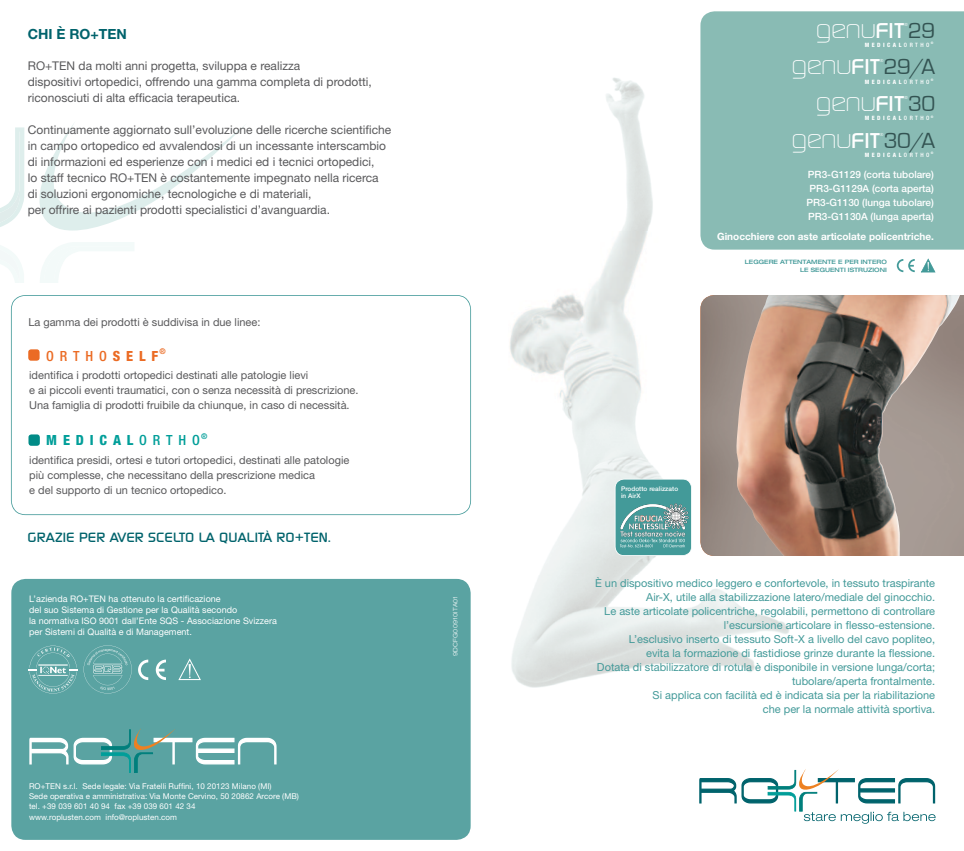
<style>
.page{position:relative;width:964px;height:851px;background:#fff}
.page>*{position:absolute;margin:0;border:0;box-sizing:border-box;transform-origin:0 0}
.t1{font:300 25.5px "Digital";letter-spacing:-.04em;color:#fff;scale:1.08 1}
.t2{font:22.6px "Eurostile";color:#335352}
.t3{font:500 20.7px "Digital";letter-spacing:.02em;color:#fff;scale:1.1 1}
.t4{font:800 condensed 14px "Helvetica Neue";letter-spacing:.42em;color:#009e99}
.t5{font:700 14px "Helvetica Neue";color:#00636c}
.t6{font:500 condensed 14px "Helvetica Neue";letter-spacing:.42em;color:#eb6b24}
.t7{font:500 13px "Digital";letter-spacing:.01em;color:#00636c;scale:1.1 1}
.t8{font:12px/16px "Helvetica Neue";color:#59595b}
.t9{font:11px/14px "Helvetica Neue";color:#439a99;text-align:right}
.t10{font:11px/15px "Helvetica Neue";color:#59595b}
.t11{font:500 10px/14px "Helvetica Neue";color:#fff;text-align:center}
.t12{font:700 10px "Helvetica Neue";color:#fff}
.t13{font:9px/11px "Helvetica Neue";letter-spacing:.005em;color:#fff}
.t14{font:8px/10px "Helvetica Neue";letter-spacing:.005em;color:#fff}
.t15{font:500 6.4px/7.2px "Helvetica Neue";letter-spacing:.01em;color:#fff}
.t16{font:500 expanded 6px/8px "Helvetica Neue";color:#439a99;text-align:right}
.t17{font:300 expanded 6px "Helvetica Neue";letter-spacing:.04em;color:#fff}
.t18{font:800 condensed 5.9px "Helvetica Neue";letter-spacing:.42em;color:#fff}
.t19{font:500 4.2px "Digital";color:#fff;scale:1.1 1}
.t20{font:500 condensed 3.3px "Helvetica Neue";color:#fff}
.s1{font-weight:800}
.s2{font-weight:500}
.s3{font-family:"Eurostile";font-weight:400;font-size:22.6px;color:#335352}
.s4{font-family:"Digital";font-weight:500;font-size:20.7px;color:#fff}
</style>
<div class="page">
<img style="left:510px;top:78px;width:319px;height:610px">
<div style="left:700px;top:11px;width:264px;height:238px;background:#89bbb4"></div>
<img style="left:700px;top:295px;width:264px;height:261px">
<img style="left:736px;top:295px;width:224px;height:261px">
<svg style="left:897px;top:259px;width:18px;height:13px"></svg>
<svg style="left:921px;top:258px;width:14px;height:14px"></svg>
<div style="left:11px;top:579px;width:460px;height:260px;background:#5aa3a2;border-radius:14px"></div>
<svg style="left:0;top:124px;width:245px;height:106px"></svg>
<svg style="left:40px;top:242px;width:94px;height:41px"></svg>
<svg style="left:0;top:245px;width:24px;height:38px"></svg>
<svg style="left:29px;top:728px;width:248px;height:44px"></svg>
<svg style="left:84px;top:645px;width:48px;height:48px"></svg>
<svg style="left:28px;top:645px;width:50px;height:48px"></svg>
<svg style="left:138px;top:659px;width:10px;height:21px"></svg>
<svg style="left:156px;top:659px;width:10px;height:21px"></svg>
<svg style="left:178px;top:658px;width:23px;height:22px"></svg>
<svg style="left:11px;top:295px;width:460px;height:220px"></svg>
<div style="left:28px;top:349px;width:12px;height:11px;background:#eb6b24;border-radius:3px"></div>
<svg style="left:699px;top:769px;width:236px;height:54px"></svg>
<div style="left:28px;top:434px;width:12px;height:11px;background:#008b87;border-radius:3px"></div>
<svg style="left:615px;top:478px;width:77px;height:78px;background:#65a7a6"></svg>
<p class="t5" style="left:28px;top:26px;width:101px">CHI È RO+TEN</p>
<p class="t8" style="left:28px;top:58px;width:346px">RO+TEN da molti anni progetta, sviluppa e realizza<br>dispositivi ortopedici, offrendo una gamma completa di prodotti, riconosciuti di alta efficacia terapeutica.</p>
<p class="t8" style="left:28px;top:122px;width:365px">Continuamente aggiornato sull’evoluzione delle ricerche scientifiche in campo ortopedico ed avvalendosi di un incessante interscambio di informazioni ed esperienze con i medici ed i tecnici ortopedici,<br>lo staff tecnico RO+TEN è costantemente impegnato nella ricerca di soluzioni ergonomiche, tecnologiche e di materiali,<br>per offrire ai pazienti prodotti specialistici d’avanguardia.</p>
<p class="t10" style="left:28px;top:314px;width:234px">La gamma dei prodotti è suddivisa in due linee:</p>
<p class="t6" style="left:46px;top:347px;width:121px">ORTHO<span class="s1">SELF</span><sup>®</sup></p>
<p class="t10" style="left:29px;top:367px;width:331px">identifica i prodotti ortopedici destinati alle patologie lievi<br>e ai piccoli eventi traumatici, con o senza necessità di prescrizione.<br>Una famiglia di prodotti fruibile da chiunque, in caso di necessità.</p>
<p class="t4" style="left:46px;top:431px;width:163px">MEDICAL<span class="s2">ORTHO</span><sup>®</sup></p>
<p class="t10" style="left:29px;top:452px;width:322px">identifica presidi, ortesi e tutori ortopedici, destinati alle patologie più complesse, che necessitano della prescrizione medica<br>e del supporto di un tecnico ortopedico.</p>
<p class="t7" style="left:28px;top:530px;width:277px">GRAZIE PER AVER SCELTO LA QUALITÀ RO+TEN.</p>
<p class="t13" style="left:29px;top:593px;width:249px">L’azienda RO+TEN ha ottenuto la certificazione<br>del suo Sistema di Gestione per la Qualità secondo<br>la normativa ISO 9001 dall’Ente SQS - Associazione Svizzera per Sistemi di Qualità e di Management.</p>
<p class="t17" style="left:452px;top:656px;width:62px;rotate:-90deg">9DCFG00910ITA01</p>
<p class="t14" style="left:29px;top:781px;width:271px">RO+TEN s.r.l. Sede legale: Via Fratelli Ruffini, 10 20123 Milano (MI)<br>Sede operativa e amministrativa: Via Monte Cervino, 50 20862 Arcore (MB) tel. +39 039 601 40 94 fax +39 039 601 42 34<br>www.roplusten.com info@roplusten.com</p>
<p class="t19" style="left:904px;top:22px;width:5px">®</p>
<h3 class="t3" style="left:875px;top:19px;width:56px">FIT<span class="s3">29</span></h3>
<h1 class="t1" style="left:815px;top:15px;width:58px">genu</h1>
<p class="t20" style="left:931px;top:41px;width:4px">®</p>
<p class="t18" style="left:865px;top:41px;width:66px">MEDICAL<span class="s2">ORTHO</span></p>
<p class="t19" style="left:880px;top:58px;width:5px">®</p>
<h2 class="t2" style="left:851px;top:55px;width:86px"><span class="s4">FIT</span> 29/A</h2>
<h1 class="t1" style="left:791px;top:51px;width:58px">genu</h1>
<p class="t20" style="left:931px;top:78px;width:4px">®</p>
<p class="t18" style="left:865px;top:78px;width:66px">MEDICAL<span class="s2">ORTHO</span></p>
<p class="t19" style="left:904px;top:95px;width:5px">®</p>
<h3 class="t3" style="left:875px;top:92px;width:56px">FIT<span class="s3">30</span></h3>
<h1 class="t1" style="left:815px;top:88px;width:58px">genu</h1>
<p class="t20" style="left:931px;top:114px;width:4px">®</p>
<p class="t18" style="left:865px;top:114px;width:66px">MEDICAL<span class="s2">ORTHO</span></p>
<p class="t19" style="left:880px;top:132px;width:5px">®</p>
<h2 class="t2" style="left:851px;top:128px;width:86px"><span class="s4">FIT</span> 30/A</h2>
<h1 class="t1" style="left:791px;top:125px;width:58px">genu</h1>
<p class="t20" style="left:931px;top:151px;width:4px">®</p>
<p class="t18" style="left:865px;top:151px;width:66px">MEDICAL<span class="s2">ORTHO</span></p>
<p class="t11" style="left:806px;top:167px;width:129px">PR3-G1129 (corta tubolare)<br>PR3-G1129A (corta aperta)<br>PR3-G1130 (lunga tubolare)<br>PR3-G1130A (lunga aperta)</p>
<p class="t12" style="left:717px;top:230px;width:218px">Ginocchiere con aste articolate policentriche.</p>
<p class="t16" style="left:745px;top:257px;width:143px">LEGGERE ATTENTAMENTE E PER INTERO<br>LE SEGUENTI ISTRUZIONI</p>
<p class="t15" style="left:621px;top:484px;width:59px">Prodotto realizzato in AirX</p>
<p class="t9" style="left:595px;top:576px;width:342px">È un dispositivo medico leggero e confortevole, in tessuto traspirante Air-X, utile alla stabilizzazione latero/mediale del ginocchio.<br>Le aste articolate policentriche, regolabili, permettono di controllare l’escursione articolare in flesso-estensione.<br>L’esclusivo inserto di tessuto Soft-X a livello del cavo popliteo,<br>evita la formazione di fastidiose grinze durante la flessione.<br>Dotata di stabilizzatore di rotula è disponibile in versione lunga/corta; tubolare/aperta frontalmente.<br>Si applica con facilità ed è indicata sia per la riabilitazione<br>che per la normale attività sportiva.</p>
</div>
